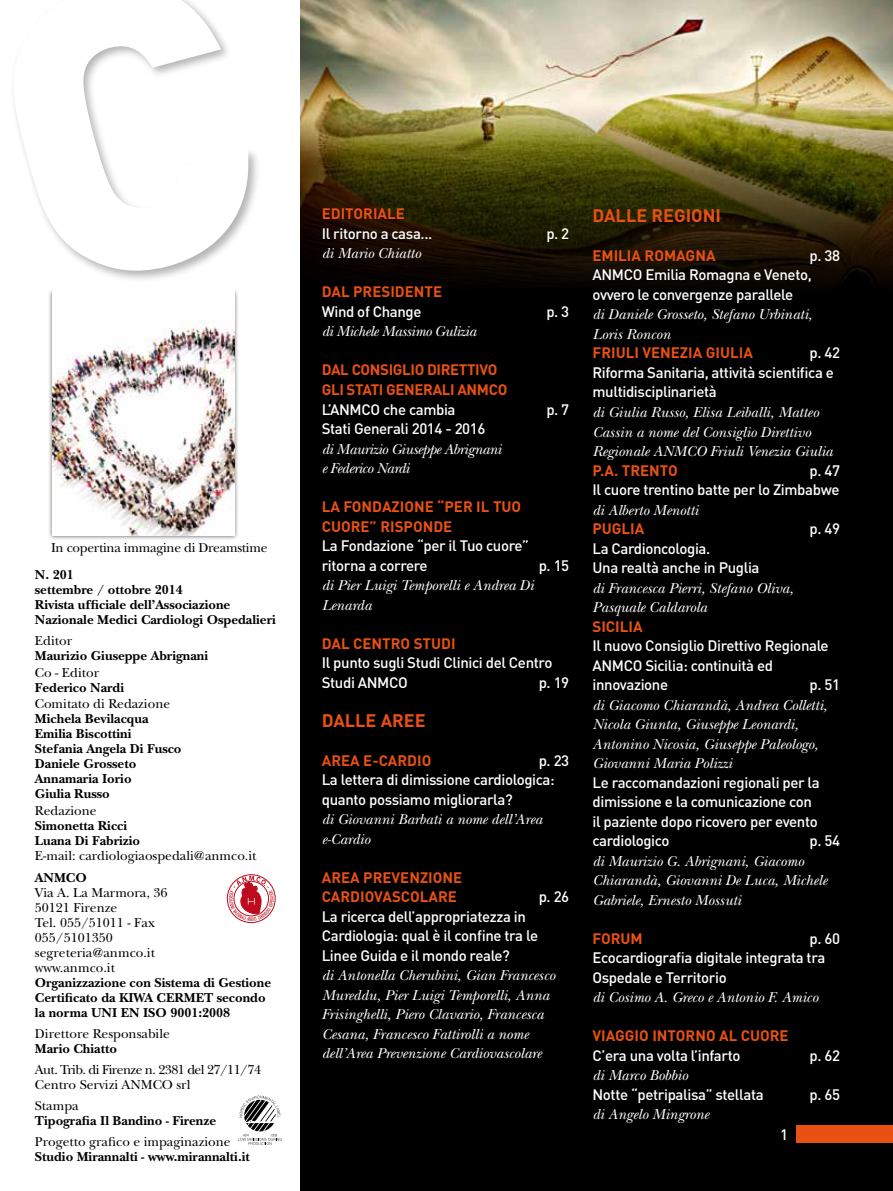
<style>
.page{position:relative;width:893px;height:1191px;background:#fff}
.page>*{position:absolute;margin:0;border:0;box-sizing:border-box;transform-origin:0 0}
.t1{font:700 18px "DIN";color:#e85113}
.t2{font:500 15px/19.5px "DIN";letter-spacing:-.025em;color:#fff}
.t3{font:italic 15px/19.5px "New Baskerville";color:#fff}
.t4{font:700 15px/19.5px "DIN";color:#e85113}
.t5{font:italic 15px/19.5px "New Baskerville";letter-spacing:-.025em;color:#fff}
.t6{font:700 15px/19.5px "DIN";letter-spacing:-.025em;color:#e85113}
.t7{font:700 13.5px/15px "New Baskerville";color:#000}
.t8{font:13.5px/15px "New Baskerville";color:#000}
.t9{font:13.5px/15px "New Baskerville";letter-spacing:-.04em;color:#000}
.t10{font:13.5px "New Baskerville";letter-spacing:-.02em;color:#000}
</style>
<div class="page">
<div style="left:300px;top:0;width:593px;height:1191px;background:#000"></div>
<div style="left:796px;top:1125px;width:97px;height:17px;background:#e85113"></div>
<div style="left:10px;top:0;width:251px;height:283px;background:#000;opacity:.3"></div>
<svg style="left:10px;top:0;width:244px;height:275px"></svg>
<svg style="left:238px;top:1095px;width:44px;height:49px"></svg>
<div style="left:47px;top:288px;width:192px;height:252px;background:#000;opacity:.6"></div>
<img style="left:52px;top:290px;width:183px;height:246px">
<img style="left:300px;top:0;width:593px;height:284px">
<div style="left:227px;top:874px;width:48px;height:48px;border:1px solid #bd0b1d;border-radius:50%"></div>
<svg style="left:229px;top:875px;width:45px;height:46px"></svg>
<p class="t10" style="left:51px;top:539px;width:218px">In copertina immagine di Dreamstime</p>
<p class="t7" style="left:35px;top:567px;width:242px">N. 201<br>settembre / ottobre 2014<br>Rivista ufficiale dell’Associazione<br>Nazionale Medici Cardiologi Ospedalieri</p>
<p class="t8" style="left:35px;top:633px;width:39px">Editor</p>
<p class="t7" style="left:35px;top:648px;width:175px">Maurizio Giuseppe Abrignani</p>
<p class="t8" style="left:35px;top:665px;width:66px">Co - Editor</p>
<p class="t7" style="left:35px;top:680px;width:91px">Federico Nardi</p>
<p class="t8" style="left:35px;top:696px;width:137px">Comitato di Redazione</p>
<p class="t7" style="left:35px;top:711px;width:148px">Michela Bevilacqua<br>Emilia Biscottini<br>Stefania Angela Di Fusco<br>Daniele Grosseto<br>Annamaria Iorio<br>Giulia Russo</p>
<p class="t8" style="left:35px;top:803px;width:63px">Redazione</p>
<p class="t7" style="left:35px;top:818px;width:107px">Simonetta Ricci<br>Luana Di Fabrizio</p>
<p class="t8" style="left:35px;top:848px;width:223px">E-mail: cardiologiaospedali@anmco.it</p>
<p class="t7" style="left:35px;top:870px;width:53px">ANMCO</p>
<p class="t8" style="left:35px;top:885px;width:134px">Via A. La Marmora, 36<br>50121 Firenze<br>Tel. 055/51011 - Fax<br>055/5101350 segreteria@anmco.it www.anmco.it</p>
<p class="t7" style="left:35px;top:975px;width:238px">Organizzazione con Sistema di Gestione<br>Certificato da KIWA CERMET secondo la norma UNI EN ISO 9001:2008</p>
<p class="t8" style="left:35px;top:1026px;width:136px">Direttore Responsabile</p>
<p class="t7" style="left:35px;top:1041px;width:84px">Mario Chiatto</p>
<p class="t9" style="left:35px;top:1062px;width:228px">Aut. Trib. di Firenze n. 2381 del 27/11/74<br>Centro Servizi ANMCO srl</p>
<p class="t8" style="left:35px;top:1098px;width:45px">Stampa</p>
<p class="t7" style="left:35px;top:1113px;width:183px">Tipografia Il Bandino - Firenze</p>
<p class="t8" style="left:35px;top:1134px;width:197px">Progetto grafico e impaginazione</p>
<p class="t7" style="left:35px;top:1149px;width:216px">Studio Mirannalti - www.mirannalti.it</p>
<p class="t4" style="left:322px;top:204px;width:85px">EDITORIALE</p>
<p class="t2" style="left:322px;top:223px;width:112px">I l ritorno a casa...</p>
<p class="t2" style="left:546px;top:223px;width:24px">p. 2</p>
<p class="t3" style="left:322px;top:244px;width:101px">di Mario Chiatto</p>
<p class="t4" style="left:322px;top:282px;width:10px">DAL</p>
<p class="t4" style="left:353px;top:282px;width:81px">PRESIDENTE</p>
<p class="t2" style="left:322px;top:301px;width:101px">Wind of Change</p>
<p class="t2" style="left:546px;top:301px;width:24px">p. 3</p>
<p class="t5" style="left:322px;top:322px;width:156px">di Michele Massimo Gulizia</p>
<p class="t6" style="left:322px;top:360px;width:187px">DAL CONSIGLIO DIRETTIVO<br>GLI STATI GEN ERALI AN MCO</p>
<p class="t2" style="left:322px;top:399px;width:135px">L’AN MCO che cambia</p>
<p class="t2" style="left:546px;top:399px;width:24px">p. 7</p>
<p class="t2" style="left:322px;top:418px;width:165px">Stati Generali 2014 - 2016</p>
<p class="t5" style="left:322px;top:439px;width:181px">di Maurizio Giuseppe Abrignani e Federico Nardi</p>
<p class="t4" style="left:322px;top:496px;width:201px">LA FON DAZION E “PER IL TUO<br>CUORE” RISPON DE</p>
<p class="t2" style="left:322px;top:535px;width:209px">La Fondazione “per il Tuo cuore” ritorna a correre</p>
<p class="t2" style="left:539px;top:555px;width:32px">p. 15</p>
<p class="t3" style="left:322px;top:575px;width:213px">di Pier Luigi Temporelli e Andrea Di<br>Lenarda</p>
<p class="t4" style="left:322px;top:633px;width:135px">DAL CENTRO STUDI</p>
<p class="t2" style="left:322px;top:652px;width:232px">I l punto sugli Studi Clinici del Centro<br>Studi AN MCO</p>
<p class="t2" style="left:539px;top:672px;width:32px">p. 19</p>
<p class="t1" style="left:322px;top:708px;width:105px">DALLE AREE</p>
<p class="t4" style="left:322px;top:750px;width:111px">AREA E-CARDIO</p>
<p class="t2" style="left:322px;top:750px;width:249px;text-indent:217px">p. 23<br>La lettera di dimissione cardiologica: quanto possiamo migliorarla?</p>
<p class="t3" style="left:322px;top:809px;width:222px">di Giovanni Barbati a nome dell’Area e-Cardio</p>
<p class="t4" style="left:322px;top:867px;width:142px">AREA PREVENZION E<br>CARDIOVASCOLARE</p>
<p class="t2" style="left:539px;top:886px;width:32px">p. 26</p>
<p class="t2" style="left:322px;top:906px;width:218px">La ricerca dell’appropriatezza in<br>Cardiologia: qual è il confine tra le<br>Linee Guida e il mondo reale?</p>
<p class="t3" style="left:322px;top:965px;width:235px">di Antonella Cherubini, Gian Francesco Mureddu, Pier Luigi Temporelli, Anna Frisinghelli, Piero Clavario, Francesca Cesana, Francesco Fattirolli a nome dell’Area Prevenzione Cardiovascolare</p>
<p class="t1" style="left:592px;top:204px;width:130px">DALLE REGION I</p>
<p class="t4" style="left:592px;top:245px;width:125px">EMILIA ROMAGNA</p>
<p class="t2" style="left:592px;top:245px;width:249px;text-indent:217px">p. 38<br>AN MCO Emilia Romagna e Veneto, ovvero le convergenze parallele</p>
<p class="t3" style="left:592px;top:305px;width:221px">di Daniele Grosseto, Stefano Urbinati,<br>Loris Roncon</p>
<p class="t4" style="left:592px;top:343px;width:162px">FRIULI VEN EZIA GIULIA</p>
<p class="t2" style="left:592px;top:343px;width:249px;text-indent:217px">p. 42<br>Riforma Sanitaria, attività scientifica e multidisciplinarietà</p>
<p class="t3" style="left:592px;top:402px;width:242px">di Giulia Russo, Elisa Leiballi, Matteo<br>Cassin a nome del Consiglio Direttivo<br>Regionale ANMCO Friuli Venezia Giulia</p>
<p class="t4" style="left:592px;top:460px;width:87px">P.A. TRENTO</p>
<p class="t2" style="left:592px;top:460px;width:249px;text-align:right">p. 47<br>I l cuore trentino batte per lo Zimbabwe</p>
<p class="t3" style="left:592px;top:500px;width:107px">di Alberto Menotti</p>
<p class="t4" style="left:592px;top:518px;width:53px">PUGLIA</p>
<p class="t2" style="left:809px;top:518px;width:32px">p. 49</p>
<p class="t2" style="left:592px;top:538px;width:169px">La Cardioncologia.<br>Una realtà anche in Puglia</p>
<p class="t3" style="left:592px;top:578px;width:203px">di Francesca Pierri, Stefano Oliva,<br>Pasquale Caldarola</p>
<p class="t4" style="left:592px;top:616px;width:52px">SICILIA</p>
<p class="t2" style="left:592px;top:635px;width:238px">I l nuovo Consiglio Direttivo Regionale<br>AN MCO Sicilia: continuità ed innovazione</p>
<p class="t2" style="left:809px;top:674px;width:32px">p. 51</p>
<p class="t3" style="left:592px;top:695px;width:236px">di Giacomo Chiarandà, Andrea Colletti, Nicola Giunta, Giuseppe Leonardi, Antonino Nicosia, Giuseppe Paleologo, Giovanni Maria Polizzi</p>
<p class="t2" style="left:592px;top:772px;width:229px">Le raccomandazioni regionali per la dimissione e la comunicazione con il paziente dopo ricovero per evento cardiologico</p>
<p class="t2" style="left:809px;top:830px;width:32px">p. 54</p>
<p class="t3" style="left:592px;top:851px;width:236px">di Maurizio G. Abrignani, Giacomo<br>Chiarandà, Giovanni De Luca, Michele<br>Gabriele, Ernesto Mossuti</p>
<p class="t4" style="left:592px;top:928px;width:52px">FORUM</p>
<p class="t2" style="left:592px;top:928px;width:249px;text-indent:217px">p. 60<br>Ecocardiografia digitale integrata tra<br>Ospedale e Territorio</p>
<p class="t3" style="left:592px;top:987px;width:227px">di Cosimo A. Greco e Antonio F. Amico</p>
<p class="t4" style="left:592px;top:1025px;width:198px">VIAGGIO INTORNO AL CUORE</p>
<p class="t2" style="left:592px;top:1045px;width:149px">C’era una volta l’infarto</p>
<p class="t2" style="left:809px;top:1045px;width:32px">p. 62</p>
<p class="t3" style="left:592px;top:1065px;width:97px">di Marco Bobbio</p>
<p class="t2" style="left:592px;top:1084px;width:173px">N otte “petripalisa” stellata</p>
<p class="t2" style="left:809px;top:1084px;width:32px">p. 65</p>
<p class="t3" style="left:592px;top:1104px;width:118px">di Angelo Mingrone</p>
<p class="t2" style="left:780px;top:1124px;width:9px">1</p>
</div>
